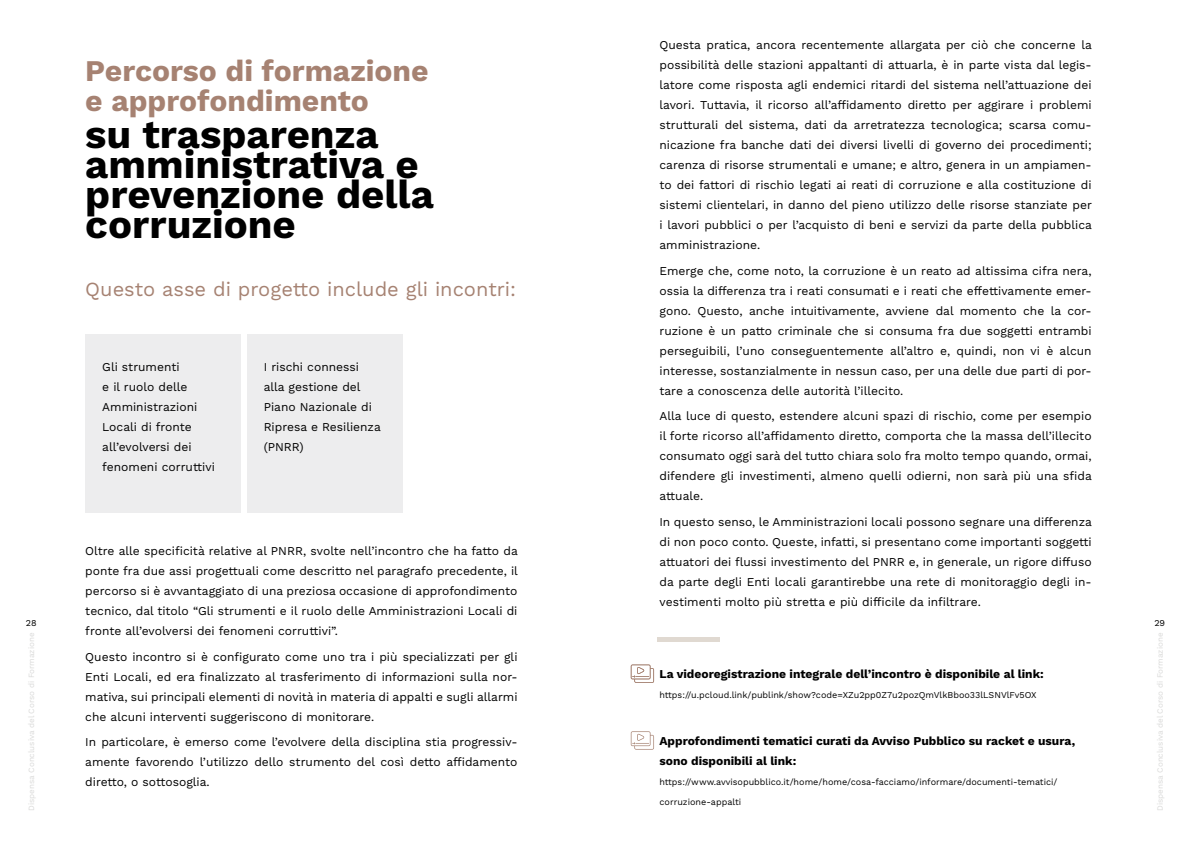
<style>
.page{position:relative;width:1191px;height:842px;background:#fff}
.page>*{position:absolute;margin:0;border:0;box-sizing:border-box;transform-origin:0 0}
.t1{font:700 40px/30px "Work Sans";color:#000}
.t2{font:700 30px/30px "Work Sans";color:#a68272}
.t3{font:20px "Work Sans";color:#a68272}
.t4{font:12px/20px "Work Sans";color:#000;text-align:justify}
.t5{font:700 12px/20px "Work Sans";color:#000}
.t6{font:9px "Work Sans";color:#000}
.t7{font:8px "Work Sans";color:#d9d9d8}
</style>
<div class="page">
<div style="left:85px;top:334px;width:156px;height:178px;background:#ededee"></div>
<div style="left:247px;top:334px;width:155px;height:178px;background:#ededee"></div>
<svg style="left:631px;top:731px;width:23px;height:19px"></svg>
<div style="left:657px;top:637px;width:62px;height:5px;background:#e0d9d1"></div>
<svg style="left:631px;top:664px;width:23px;height:19px"></svg>
<p class="t4" style="left:659px;top:35px;width:434px">Questa pratica, ancora recentemente allargata per ciò che concerne la possibilità delle stazioni appaltanti di attuarla, è in parte vista dal legis&shy;latore come risposta agli endemici ritardi del sistema nell’attuazione dei lavori. Tuttavia, il ricorso all’affidamento diretto per aggirare i problemi strutturali del sistema, dati da arretratezza tecnologica; scarsa comu&shy;nicazione fra banche dati dei diversi livelli di governo dei procedimenti; carenza di risorse strumentali e umane; e altro, genera in un ampiamen&shy;to dei fattori di rischio legati ai reati di corruzione e alla costituzione di sistemi clientelari, in danno del pieno utilizzo delle risorse stanziate per i lavori pubblici o per l’acquisto di beni e servizi da parte della pubblica amministrazione.</p>
<p class="t4" style="left:659px;top:261px;width:434px">Emerge che, come noto, la corruzione è un reato ad altissima cifra nera, ossia la differenza tra i reati consumati e i reati che effettivamente emer&shy;gono. Questo, anche intuitivamente, avviene dal momento che la cor&shy;ruzione è un patto criminale che si consuma fra due soggetti entrambi perseguibili, l’uno conseguentemente all’altro e, quindi, non vi è alcun interesse, sostanzialmente in nessun caso, per una delle due parti di por&shy;tare a conoscenza delle autorità l’illecito.</p>
<p class="t4" style="left:659px;top:407px;width:434px">Alla luce di questo, estendere alcuni spazi di rischio, come per esempio il forte ricorso all’affidamento diretto, comporta che la massa dell’illecito consumato oggi sarà del tutto chiara solo fra molto tempo quando, ormai, difendere gli investimenti, almeno quelli odierni, non sarà più una sfida attuale.</p>
<p class="t4" style="left:659px;top:512px;width:434px">In questo senso, le Amministrazioni locali possono segnare una differenza di non poco conto. Queste, infatti, si presentano come importanti soggetti attuatori dei flussi investimento del PNRR e, in generale, un rigore diffuso da parte degli Enti locali garantirebbe una rete di monitoraggio degli in&shy;vestimenti molto più stretta e più difficile da infiltrare.</p>
<h2 class="t2" style="left:85px;top:57px;width:345px">Percorso di formazione e approfondimento</h2>
<h1 class="t1" style="left:85px;top:121px;width:350px">su trasparenza amministrativa e prevenzione della corruzione</h1>
<h3 class="t3" style="left:85px;top:277px;width:432px">Questo asse di progetto include gli incontri:</h3>
<p class="t4" style="left:102px;top:357px;width:114px;text-align:left">Gli strumenti<br>e il ruolo delle<br>Amministrazioni<br>Locali di fronte all’evolversi dei fenomeni corruttivi</p>
<p class="t4" style="left:264px;top:357px;width:119px;text-align:left">I rischi connessi alla gestione del<br>Piano Nazionale di<br>Ripresa e Resilienza (PNRR)</p>
<p class="t4" style="left:85px;top:541px;width:434px">Oltre alle specificità relative al PNRR, svolte nell’incontro che ha fatto da ponte fra due assi progettuali come descritto nel paragrafo precedente, il percorso si è avvantaggiato di una preziosa occasione di approfondimento tecnico, dal titolo “Gli strumenti e il ruolo delle Amministrazioni Locali di fronte all’evolversi dei fenomeni corruttivi”.</p>
<p class="t4" style="left:85px;top:647px;width:434px">Questo incontro si è configurato come uno tra i più specializzati per gli Enti Locali, ed era finalizzato al trasferimento di informazioni sulla nor&shy;mativa, sui principali elementi di novità in materia di appalti e sugli allarmi che alcuni interventi suggeriscono di monitorare.</p>
<p class="t4" style="left:85px;top:733px;width:434px">In particolare, è emerso come l’evolvere della disciplina stia progressiv&shy;amente favorendo l’utilizzo dello strumento del così detto affidamento diretto, o sottosoglia.</p>
<p class="t6" style="left:26px;top:617px;width:12px">28</p>
<p class="t6" style="left:1154px;top:617px;width:12px">29</p>
<p class="t7" style="left:27px;top:811px;width:180px;rotate:-90deg">Dispensa Conclusiva del Corso di Formazione</p>
<p class="t7" style="left:1155px;top:811px;width:180px;rotate:-90deg">Dispensa Conclusiva del Corso di Formazione</p>
<p class="t5" style="left:659px;top:665px;width:386px">La videoregistrazione integrale dell’incontro è disponibile al link:</p>
<p class="t6" style="left:659px;top:690px;width:379px">https://u.pcloud.link/publink/show?code=XZu2pp0Z7u2pozQmVlkBboo33lLSNVlFv5OX</p>
<p class="t5" style="left:659px;top:731px;width:417px">Approfondimenti tematici curati da Avviso Pubblico su racket e usura, sono disponibili al link:</p>
<p class="t6" style="left:659px;top:777px;width:399px">https://www.avvisopubblico.it/home/home/cosa-facciamo/informare/documenti-tematici/</p>
<p class="t6" style="left:659px;top:797px;width:83px">corruzione-appalti</p>
</div>
